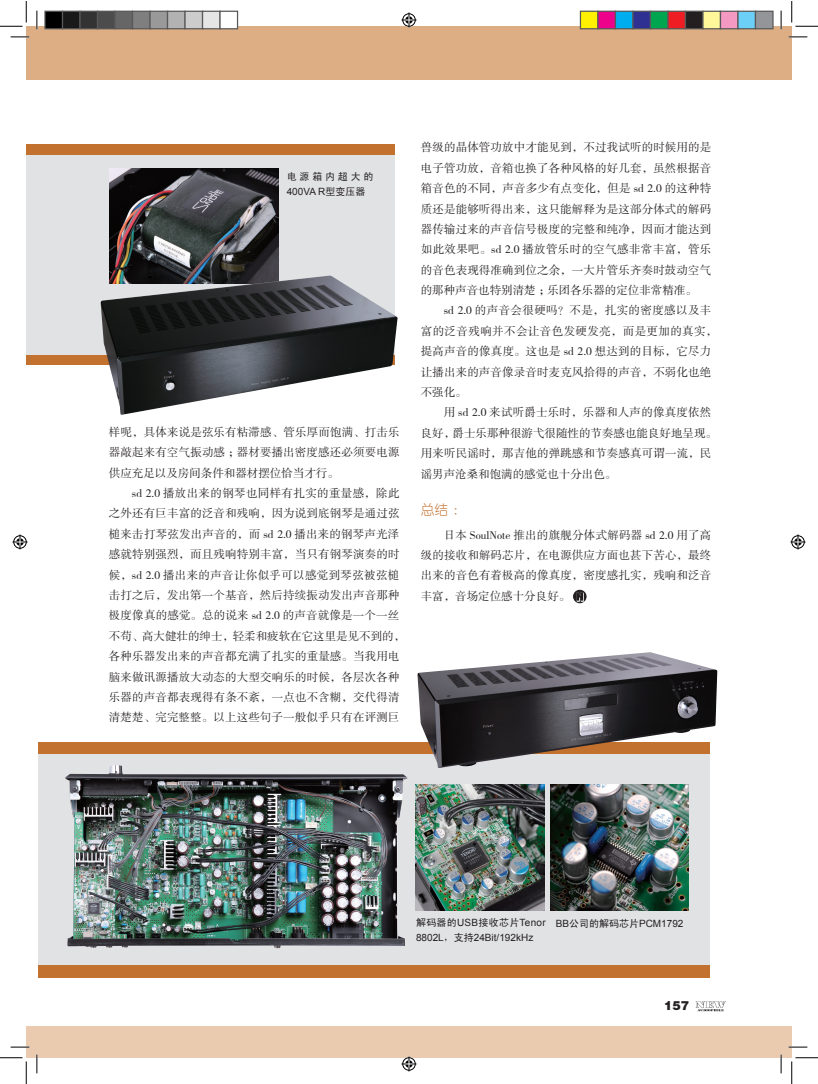
<style>
.page{position:relative;width:818px;height:1084px;background:#fff}
.page>*{position:absolute;margin:0;border:0;box-sizing:border-box;transform-origin:0 0}
.t1{font:13.75px "You Yuan";color:#c3712e}
.t2{font:12.5px "FZCCHJW GB1 0";color:#231f20}
.t3{font:11.5px/20.4px "FZSSJW GB1 0";letter-spacing:.01em;color:#231f20;text-align:justify}
.t4{font:10px "Arial";color:#231f20}
.t5{font:10px "Sim Hei";letter-spacing:.025em;color:#231f20}
.t6{font:10px "Sim Hei";letter-spacing:.28em;color:#231f20}
.s1{font-family:"Sim Hei"}
.s2{font-family:"Arial"}
</style>
<div class="page">
<div style="left:26px;top:26px;width:11px;height:53px;background:#ddae84"></div>
<div style="left:26px;top:1025px;width:11px;height:32px;background:#eacbaf"></div>
<div style="left:37px;top:26px;width:755px;height:53px;background:#ddae84"></div>
<svg style="left:696px;top:1001px;width:30px;height:10px"></svg>
<div style="left:37px;top:1025px;width:755px;height:32px;background:#eacbaf"></div>
<div style="left:573px;top:590px;width:13px;height:13px;background:#231f20;border-radius:50%"></div>
<div style="left:573px;top:590px;width:13px;height:13px;border:1px solid #231f20;border-radius:50%"></div>
<svg style="left:576px;top:592px;width:8px;height:10px"></svg>
<div style="left:26px;top:144px;width:369px;height:221px;background:#c3712e"></div>
<div style="left:26px;top:155px;width:369px;height:200px;background:#e1e2e4"></div>
<div style="left:39px;top:742px;width:671px;height:235px;background:#c3712e"></div>
<div style="left:39px;top:755px;width:671px;height:210px;background:#e1e2e4"></div>
<img style="left:417px;top:652px;width:300px;height:116px">
<img style="left:65px;top:765px;width:342px;height:183px">
<img style="left:110px;top:168px;width:169px;height:107px">
<img style="left:100px;top:275px;width:298px;height:140px">
<img style="left:415px;top:784px;width:130px;height:126px">
<img style="left:550px;top:784px;width:139px;height:126px">
<svg style="left:11px;top:36px;width:18px;height:2px"></svg>
<svg style="left:788px;top:36px;width:19px;height:2px"></svg>
<svg style="left:11px;top:1046px;width:18px;height:2px"></svg>
<svg style="left:788px;top:1046px;width:19px;height:2px"></svg>
<svg style="left:36px;top:11px;width:2px;height:18px"></svg>
<svg style="left:36px;top:1054px;width:2px;height:19px"></svg>
<svg style="left:780px;top:11px;width:2px;height:18px"></svg>
<svg style="left:780px;top:1054px;width:2px;height:19px"></svg>
<svg style="left:0;top:1px;width:27px;height:26px"></svg>
<svg style="left:0;top:1057px;width:27px;height:27px"></svg>
<svg style="left:791px;top:1px;width:27px;height:26px"></svg>
<svg style="left:791px;top:1057px;width:27px;height:27px"></svg>
<svg style="left:401px;top:13px;width:15px;height:15px"></svg>
<svg style="left:401px;top:1056px;width:15px;height:15px"></svg>
<svg style="left:13px;top:534px;width:15px;height:15px"></svg>
<svg style="left:790px;top:534px;width:15px;height:15px"></svg>
<div style="left:45px;top:11px;width:18px;height:18px;background:#000"></div>
<div style="left:44px;top:11px;width:19px;height:18px;border:1px solid #595959"></div>
<div style="left:63px;top:11px;width:17px;height:18px;background:#191919"></div>
<div style="left:62px;top:11px;width:19px;height:18px;border:1px solid #595959"></div>
<div style="left:80px;top:11px;width:18px;height:18px;background:#333"></div>
<div style="left:79px;top:11px;width:19px;height:18px;border:1px solid #595959"></div>
<div style="left:98px;top:11px;width:17px;height:18px;background:#4c4c4c"></div>
<div style="left:97px;top:11px;width:19px;height:18px;border:1px solid #595959"></div>
<div style="left:115px;top:11px;width:18px;height:18px;background:#666"></div>
<div style="left:114px;top:11px;width:19px;height:18px;border:1px solid #595959"></div>
<div style="left:133px;top:11px;width:17px;height:18px;background:#7f7f7f"></div>
<div style="left:132px;top:11px;width:19px;height:18px;border:1px solid #595959"></div>
<div style="left:150px;top:11px;width:18px;height:18px;background:#999"></div>
<div style="left:149px;top:11px;width:19px;height:18px;border:1px solid #595959"></div>
<div style="left:168px;top:11px;width:17px;height:18px;background:#b2b2b2"></div>
<div style="left:167px;top:11px;width:19px;height:18px;border:1px solid #595959"></div>
<div style="left:185px;top:11px;width:18px;height:18px;background:#ccc"></div>
<div style="left:184px;top:11px;width:19px;height:18px;border:1px solid #595959"></div>
<div style="left:203px;top:11px;width:17px;height:18px;background:#e5e5e5"></div>
<div style="left:202px;top:11px;width:19px;height:18px;border:1px solid #595959"></div>
<div style="left:220px;top:11px;width:18px;height:18px;background:#fff"></div>
<div style="left:219px;top:11px;width:19px;height:18px;border:1px solid #595959"></div>
<div style="left:580px;top:11px;width:18px;height:18px;background:#fff101"></div>
<div style="left:580px;top:11px;width:18px;height:18px;border:1px solid #595959"></div>
<div style="left:598px;top:11px;width:17px;height:18px;background:#ed028c"></div>
<div style="left:597px;top:11px;width:19px;height:18px;border:1px solid #595959"></div>
<div style="left:615px;top:11px;width:18px;height:18px;background:#00aeef"></div>
<div style="left:615px;top:11px;width:18px;height:18px;border:1px solid #595959"></div>
<div style="left:633px;top:11px;width:17px;height:18px;background:#2e3092"></div>
<div style="left:632px;top:11px;width:19px;height:18px;border:1px solid #595959"></div>
<div style="left:650px;top:11px;width:18px;height:18px;background:#00a54f"></div>
<div style="left:650px;top:11px;width:18px;height:18px;border:1px solid #595959"></div>
<div style="left:668px;top:11px;width:17px;height:18px;background:#ee1d23"></div>
<div style="left:667px;top:11px;width:19px;height:18px;border:1px solid #595959"></div>
<div style="left:685px;top:11px;width:18px;height:18px;background:#231f20"></div>
<div style="left:685px;top:11px;width:18px;height:18px;border:1px solid #595959"></div>
<div style="left:703px;top:11px;width:17px;height:18px;background:#fff79a"></div>
<div style="left:702px;top:11px;width:19px;height:18px;border:1px solid #595959"></div>
<div style="left:720px;top:11px;width:18px;height:18px;background:#f499c2"></div>
<div style="left:720px;top:11px;width:18px;height:18px;border:1px solid #595959"></div>
<div style="left:738px;top:11px;width:17px;height:18px;background:#6bcff6"></div>
<div style="left:737px;top:11px;width:19px;height:18px;border:1px solid #595959"></div>
<div style="left:755px;top:11px;width:18px;height:18px;background:#939598"></div>
<div style="left:755px;top:11px;width:18px;height:18px;border:1px solid #595959"></div>
<p class="t6" style="left:287px;top:172px;width:88px">电源箱内超大的</p>
<p class="t4" style="left:287px;top:186px;width:80px">400VA R<span class="s1">型变压器</span></p>
<p class="t3" style="left:109px;top:422px;width:292px">样呢，具体来说是弦乐有粘滞感、管乐厚而饱满、打击乐器敲起来有空气振动感；器材要播出密度感还必须要电源供应充足以及房间条件和器材摆位恰当才行。</p>
<p class="t3" style="left:109px;top:483px;width:298px;text-align:left;text-indent:23px">sd 2.0 播放出来的钢琴也同样有扎实的重量感，除此之外还有巨丰富的泛音和残响，因为说到底钢琴是通过弦槌来击打琴弦发出声音的，而 sd 2.0 播出来的钢琴声光泽感就特别强烈，而且残响特别丰富，当只有钢琴演奏的时候，sd 2.0 播出来的声音让你似乎可以感觉到琴弦被弦槌击打之后，发出第一个基音，然后持续振动发出声音那种极度像真的感觉。总的说来 sd 2.0 的声音就像是一个一丝不苟、高大健壮的绅士，轻柔和疲软在它这里是见不到的，各种乐器发出来的声音都充满了扎实的重量感。当我用电脑来做讯源播放大动态的大型交响乐的时候，各层次各种乐器的声音都表现得有条不紊，一点也不含糊，交代得清清楚楚、完完整整。以上这些句子一般似乎只有在评测巨</p>
<p class="t3" style="left:421px;top:138px;width:292px">兽级的晶体管功放中才能见到，不过我试听的时候用的是电子管功放，音箱也换了各种风格的好几套，虽然根据音箱音色的不同，声音多少有点变化，但是 sd 2.0 的这种特质还是能够听得出来，这只能解释为是这部分体式的解码器传输过来的声音信号极度的完整和纯净，因而才能达到如此效果吧。sd 2.0 播放管乐时的空气感非常丰富，管乐的音色表现得准确到位之余，一大片管乐齐奏时鼓动空气的那种声音也特别清楚；乐团各乐器的定位非常精准。</p>
<p class="t3" style="left:421px;top:301px;width:298px;text-align:left;text-indent:23px">sd 2.0 的声音会很硬吗？不是，扎实的密度感以及丰富的泛音残响并不会让音色发硬发亮，而是更加的真实，提高声音的像真度。这也是 sd 2.0 想达到的目标，它尽力让播出来的声音像录音时麦克风拾得的声音，不弱化也绝不强化。</p>
<p class="t3" style="left:421px;top:403px;width:298px;text-align:left;text-indent:23px">用 sd 2.0 来试听爵士乐时，乐器和人声的像真度依然良好，爵士乐那种很游弋很随性的节奏感也能良好地呈现。用来听民谣时，那吉他的弹跳感和节奏感真可谓一流，民谣男声沧桑和饱满的感觉也十分出色。</p>
<p class="t1" style="left:421px;top:502px;width:46px">总结：</p>
<p class="t3" style="left:421px;top:525px;width:292px;text-indent:23px">日本 SoulNote 推出的旗舰分体式解码器 sd 2.0 用了高级的接收和解码芯片，在电源供应方面也甚下苦心，最终出来的音色有着极高的像真度，密度感扎实，残响和泛音丰富，音场定位感十分良好。</p>
<p class="t5" style="left:416px;top:917px;width:131px">解码器的<span class="s2">USB</span>接收芯片<span class="s2">Tenor</span></p>
<p class="t4" style="left:416px;top:932px;width:119px">8802L<span class="s1">，支持</span>24Bit/192kHz</p>
<p class="t4" style="left:556px;top:917px;width:129px">BB<span class="s1">公司的解码芯片</span>PCM1792</p>
<p class="t2" style="left:664px;top:999px;width:26px">157</p>
</div>
